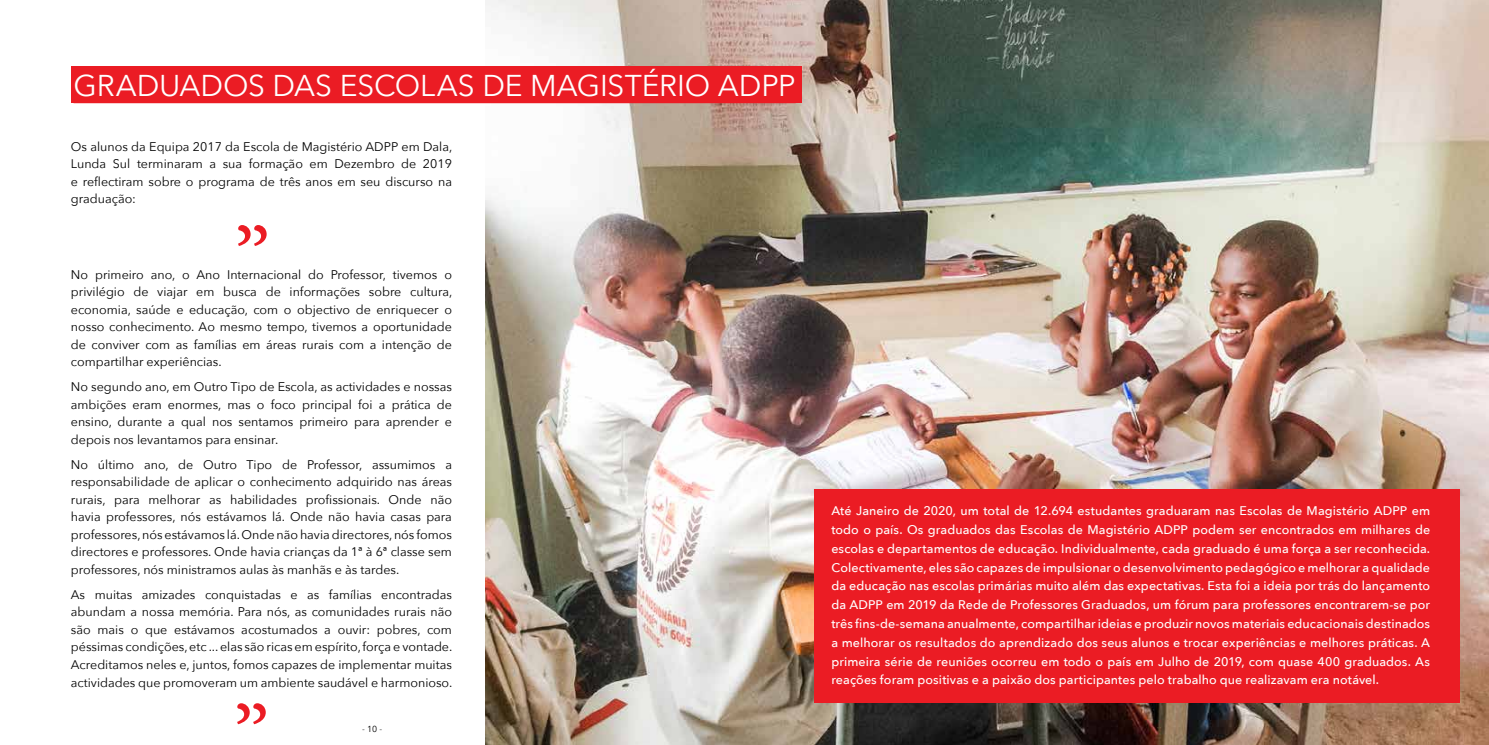
<style>
.page{position:relative;width:1489px;height:745px;background:#fff}
.page>*{position:absolute;margin:0;border:0;box-sizing:border-box;transform-origin:0 0}
.t1{font:90px "Minion Pro";color:#eb1c24}
.t2{font:30px "Avenir Next";letter-spacing:-.005em;color:#fff}
.t3{font:12.5px/17.5px "Avenir Next";color:#000;text-align:justify}
.t4{font:500 12.5px/18.8px "Avenir Next";letter-spacing:.005em;color:#fff;text-align:justify}
.t5{font:8.75px "Avenir Next";color:#000}
</style>
<div class="page">
<img style="left:485px;top:0;width:1003px;height:744px">
<div style="left:814px;top:489px;width:645px;height:213px;background:#eb1c24"></div>
<div style="left:71px;top:67px;width:730px;height:36px;background:#eb1c24"></div>
<h2 class="t2" style="left:74px;top:60px;width:723px">GRADUADOS DAS ESCOLAS DE MAGISTÉRIO ADPP</h2>
<p class="t3" style="left:71px;top:137px;width:383px">Os alunos da Equipa 2017 da Escola de Magistério ADPP em Dala, Lunda Sul terminaram a sua formação em Dezembro de 2019 e reflectiram sobre o programa de três anos em seu discurso na graduação:</p>
<h1 class="t1" style="left:234px;top:200px;width:38px">”</h1>
<p class="t3" style="left:71px;top:265px;width:383px">No primeiro ano, o Ano Internacional do Professor, tivemos o privilégio de viajar em busca de informações sobre cultura, economia, saúde e educação, com o objectivo de enriquecer o nosso conhecimento. Ao mesmo tempo, tivemos a oportunidade de conviver com as famílias em áreas rurais com a intenção de compartilhar experiências.</p>
<p class="t3" style="left:71px;top:377px;width:382px">No segundo ano, em Outro Tipo de Escola, as actividades e nossas ambições eram enormes, mas o foco principal foi a prática de ensino, durante a qual nos sentamos primeiro para aprender e depois nos levantamos para ensinar.</p>
<p class="t3" style="left:71px;top:455px;width:382px">No último ano, de Outro Tipo de Professor, assumimos a responsabilidade de aplicar o conhecimento adquirido nas áreas rurais, para melhorar as habilidades profissionais. Onde não havia professores, nós estávamos lá. Onde não havia casas para professores, nós estávamos lá. Onde não havia directores, nós fomos directores e professores. Onde havia crianças da 1ª à 6ª classe sem professores, nós ministramos aulas às manhãs e às tardes.</p>
<p class="t3" style="left:71px;top:585px;width:383px">As muitas amizades conquistadas e as famílias encontradas abundam a nossa memória. Para nós, as comunidades rurais não são mais o que estávamos acostumados a ouvir: pobres, com péssimas condições, etc ... elas são ricas em espírito, força e vontade.<br>Acreditamos neles e, juntos, fomos capazes de implementar muitas actividades que promoveram um ambiente saudável e harmonioso.</p>
<h1 class="t1" style="left:233px;top:677px;width:38px">”</h1>
<p class="t5" style="left:362px;top:720px;width:22px">- 10 -</p>
<p class="t4" style="left:831px;top:501px;width:600px">Até Janeiro de 2020, um total de 12.694 estudantes graduaram nas Escolas de Magistério ADPP em todo o país. Os graduados das Escolas de Magistério ADPP podem ser encontrados em milhares de escolas e departamentos de educação. Individualmente, cada graduado é uma força a ser reconhecida.<br>Colectivamente, eles são capazes de impulsionar o desenvolvimento pedagógico e melhorar a qualidade da educação nas escolas primárias muito além das expectativas. Esta foi a ideia por trás do lançamento da ADPP em 2019 da Rede de Professores Graduados, um fórum para professores encontrarem-se por três fins-de-semana anualmente, compartilhar ideias e produzir novos materiais educacionais destinados a melhorar os resultados do aprendizado dos seus alunos e trocar experiências e melhores práticas. A primeira série de reuniões ocorreu em todo o país em Julho de 2019, com quase 400 graduados. As reações foram positivas e a paixão dos participantes pelo trabalho que realizavam era notável.</p>
</div>
